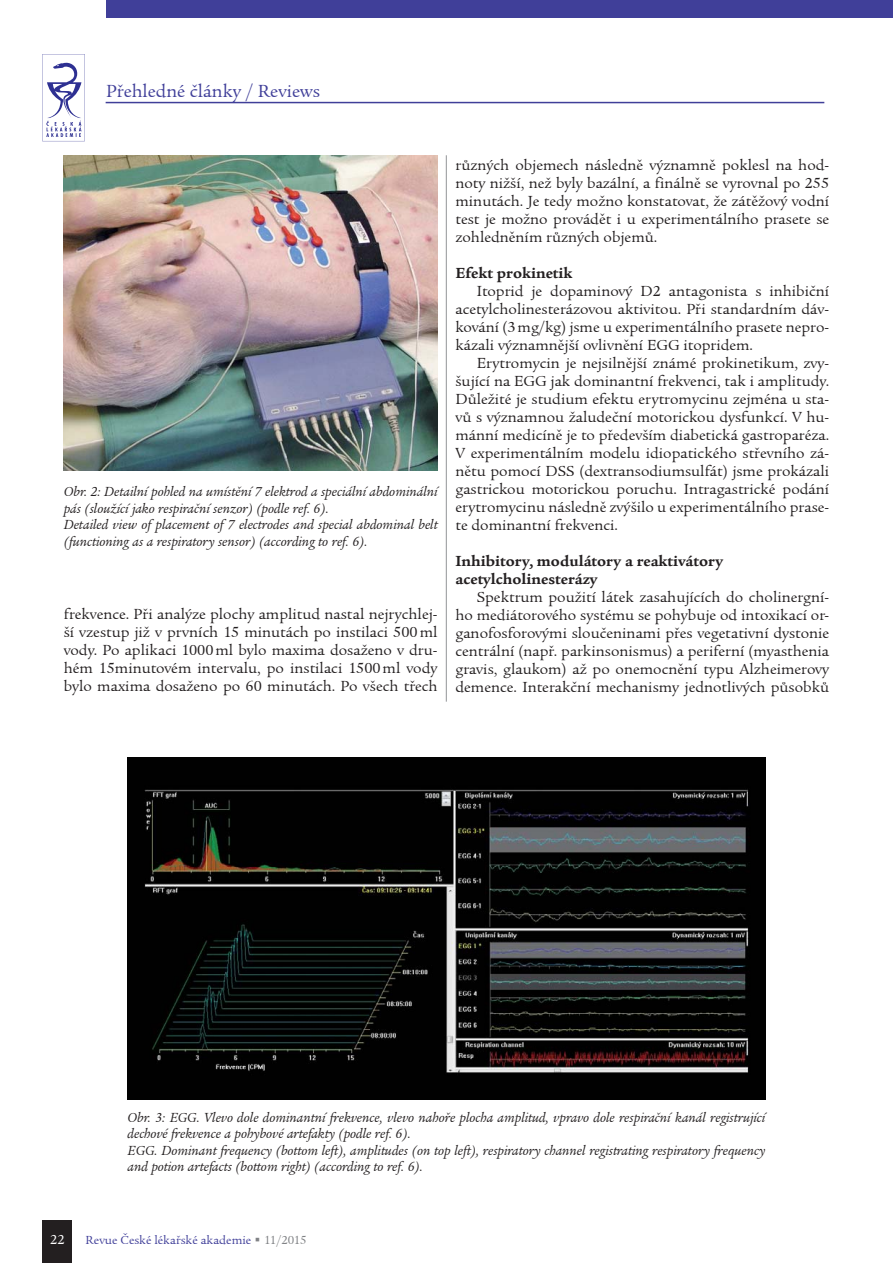
<style>
.page{position:relative;width:893px;height:1263px;background:#fff}
.page>*{position:absolute;margin:0;border:0;box-sizing:border-box;transform-origin:0 0}
.t1{font:18px "Legacy Serif Itc TEE";color:#403f99}
.t2{font:15px/18px "Legacy Serif Itc TEE";color:#231f20;text-align:justify}
.t3{font:700 15px/18px "Legacy Serif Itc TEE";color:#231f20}
.t4{font:italic 13.5px/16.5px "Legacy Serif Itc TEE";color:#231f20}
.t5{font:13.5px "Legacy Serif Itc TEE";color:#fff}
.t6{font:12px "Legacy Serif Itc TEE";color:#403f99}
.s1{color:#808285}
</style>
<div class="page">
<div style="left:42px;top:1220px;width:30px;height:43px;background:#231f20"></div>
<div style="left:106px;top:0;width:787px;height:17px;background:#403f99"></div>
<hr style="left:106px;top:102px;width:718px;height:1px;background:#403f99">
<svg style="left:42px;top:54px;width:43px;height:87px"></svg>
<hr style="left:446px;top:155px;width:1px;height:547px;background:#939598">
<img style="left:64px;top:155px;width:373px;height:316px">
<img style="left:128px;top:758px;width:637px;height:341px">
<p class="t1" style="left:106px;top:80px;width:215px">Pøehledné èlánky / Reviews</p>
<p class="t4" style="left:64px;top:484px;width:375px">Obr. 2: Detailní pohled na umístìní 7 elektrod a speciální abdominální pás (sloužící jako respiraèní senzor) (podle ref. 6).<br>Detailed view of placement of 7 electrodes and special abdominal belt (functioning as a respiratory sensor) (according to ref. 6).</p>
<p class="t2" style="left:64px;top:605px;width:375px">frekvence. Pøi analýze plochy amplitud nastal nejrychlej&shy;ší vzestup již v prvních 15 minutách po instilaci 500 ml vody. Po aplikaci 1000 ml bylo maxima dosaženo v dru&shy;hém 15minutovém intervalu, po instilaci 1500 ml vody bylo maxima dosaženo po 60 minutách. Po všech tøech</p>
<p class="t2" style="left:455px;top:156px;width:375px">rùzných objemech následnì významnì poklesl na hod&shy;noty nižší, než byly bazální, a finálnì se vyrovnal po 255 minutách. Je tedy možno konstatovat, že zátìžový vodní test je možno provádìt i u experimentálního prasete se zohlednìním rùzných objemù.</p>
<p class="t3" style="left:455px;top:264px;width:119px">Efekt prokinetik</p>
<p class="t2" style="left:455px;top:282px;width:375px;text-indent:21px">Itoprid je dopaminový D2 antagonista s inhibièní acetylcholinesterázovou aktivitou. Pøi standardním dáv&shy;kování (3 mg/kg) jsme u experimentálního prasete nepro&shy;kázali významnìjší ovlivnìní EGG itopridem.</p>
<p class="t2" style="left:455px;top:354px;width:375px;text-indent:21px">Erytromycin je nejsilnìjší známé prokinetikum, zvy&shy;šující na EGG jak dominantní frekvenci, tak i amplitudy.<br>Dùležité je studium efektu erytromycinu zejména u sta&shy;vù s významnou žaludeèní motorickou dysfunkcí. V hu&shy;mánní medicínì je to pøedevším diabetická gastroparéza.<br>V experimentálním modelu idiopatického støevního zá&shy;nìtu pomocí DSS (dextransodiumsulfát) jsme prokázali gastrickou motorickou poruchu. Intragastrické podání erytromycinu následnì zvýšilo u experimentálního prase&shy;te dominantní frekvenci.</p>
<p class="t3" style="left:455px;top:552px;width:269px">Inhibitory, modulátory a reaktivátory acetylcholinesterázy</p>
<p class="t2" style="left:455px;top:588px;width:375px;text-indent:21px">Spektrum použití látek zasahujících do cholinergní&shy;ho mediátorového systému se pohybuje od intoxikací or&shy;ganofosforovými slouèeninami pøes vegetativní dystonie centrální (napø. parkinsonismus) a periferní (myasthenia gravis, glaukom) až po onemocnìní typu Alzheimerovy demence. Interakèní mechanismy jednotlivých pùsobkù</p>
<p class="t4" style="left:128px;top:1109px;width:639px">Obr. 3: EGG. Vlevo dole dominantní frekvence, vlevo nahoøe plocha amplitud, vpravo dole respiraèní kanál registrující dechové frekvence a pohybové artefakty (podle ref. 6).<br>EGG. Dominant frequency (bottom left), amplitudes (on top left), respiratory channel registrating respiratory frequency and potion artefacts (bottom right) (according to ref. 6).</p>
<p class="t5" style="left:50px;top:1231px;width:16px">22</p>
<p class="t6" style="left:86px;top:1233px;width:222px">Revue Èeské lékaøské akademie <span class="s1">▪ 11/2015</span></p>
</div>
